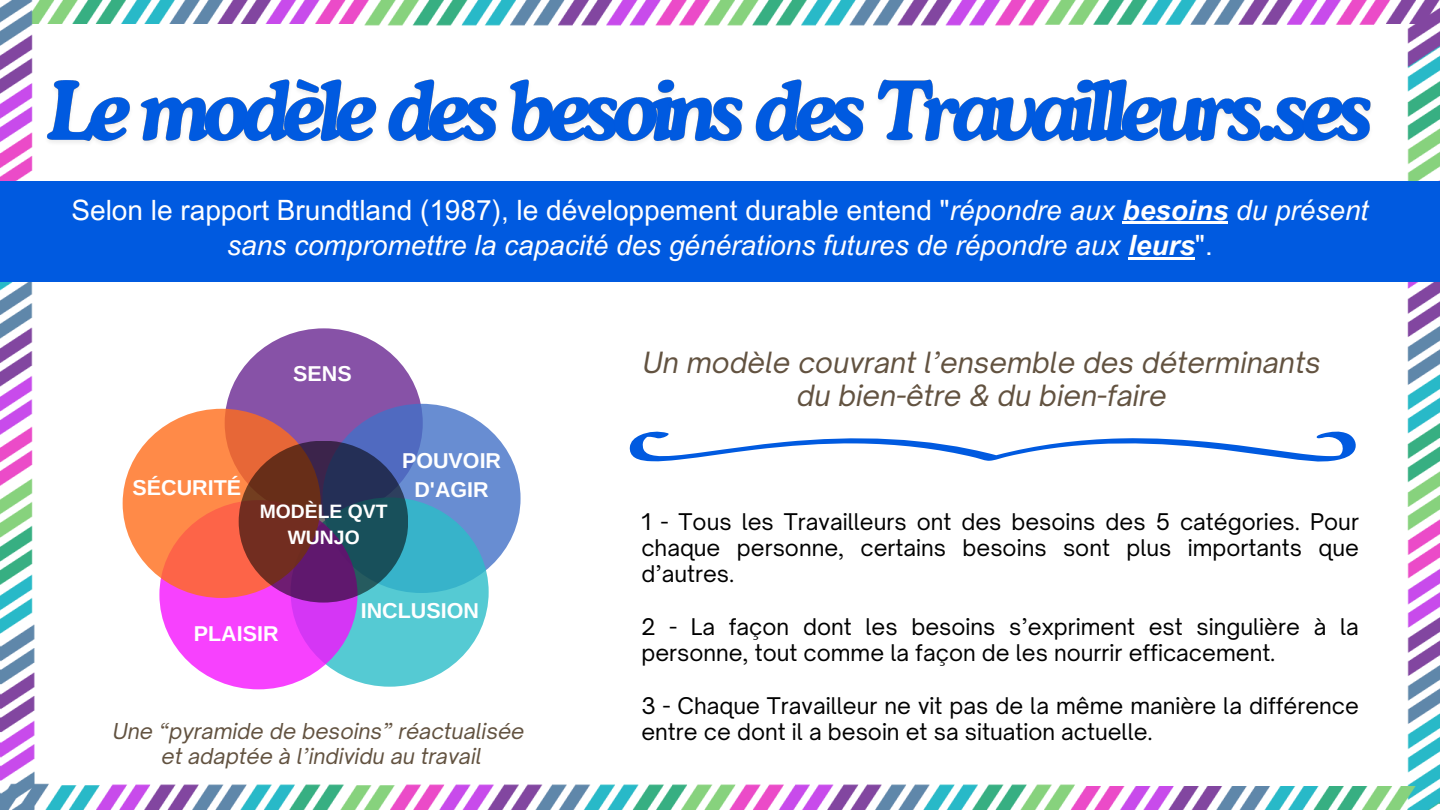
<style>
.page{position:relative;width:1440px;height:810px;background:#fff}
.page>*{position:absolute;margin:0;border:0;box-sizing:border-box;transform-origin:0 0}
.t1{font:italic 28px/35.2px "Arial MT Pro";color:#fff;text-align:center}
.t2{font:italic 28px/33px "Open Sauce One";color:#625240;text-align:center}
.t3{font:22px/26.2px "Open Sauce One";color:#000}
.t4{font:700 21.5px/29px "Arimo";color:#fff;text-align:center}
.t5{font:italic 21px "Open Sauce One";color:#625240}
.t6{font:700 19.4px/25.8px "Arimo";color:#fff;text-align:center}
.s1{font-style:normal}
.s2{font-weight:700}
</style>
<div class="page">
<img style="left:0;top:0;width:1440px;height:810px">
<img style="left:41px;top:62px;width:1337px;height:97px">
<div style="left:225px;top:328px;width:198px;height:190px;background:#8752a7;border-radius:50%"></div>
<svg style="left:322px;top:404px;width:199px;height:189px;background:#6284cd"></svg>
<svg style="left:291px;top:497px;width:198px;height:190px;background:#4bc2d0"></svg>
<svg style="left:159px;top:500px;width:199px;height:189px;background:#f03ffc"></svg>
<svg style="left:123px;top:409px;width:198px;height:189px;background:#fa7945"></svg>
<svg style="left:239px;top:441px;width:169px;height:162px;background:#493246"></svg>
<svg style="left:629px;top:431px;width:729px;height:33px"></svg>
<div style="left:0;top:182px;width:1440px;height:100px;background:#005ae0"></div>
<hr style="left:1123px;top:222px;width:105px;height:2px;background:#fff">
<hr style="left:1128px;top:257px;width:67px;height:2px;background:#fff">
<p class="t1" style="left:72px;top:196px;width:1298px"><span class="s1">Selon le rapport Brundtland (1987), le développement durable entend "</span>répondre aux <span class="s2">besoins</span> du présent sans compromettre la capacité des générations futures de répondre aux <span class="s2">leurs</span><span class="s1">".</span></p>
<p class="t4" style="left:293px;top:359px;width:60px">SENS</p>
<p class="t4" style="left:133px;top:473px;width:110px">SÉCURITÉ</p>
<p class="t6" style="left:260px;top:498px;width:129px">MODÈLE QVT<br>WUNJO</p>
<p class="t4" style="left:402px;top:446px;width:101px">POUVOIR<br>D'AGIR</p>
<p class="t4" style="left:361px;top:596px;width:120px">INCLUSION</p>
<p class="t4" style="left:194px;top:619px;width:86px">PLAISIR</p>
<p class="t5" style="left:113px;top:718px;width:413px">Une “pyramide de besoins” réactualisée</p>
<p class="t5" style="left:162px;top:743px;width:322px">et adaptée à l’individu au travail</p>
<h2 class="t2" style="left:643px;top:346px;width:679px">Un modèle couvrant l’ensemble des déterminants du bien-être &amp; du bien-faire</h2>
<h2 class="t3" style="left:641px;top:508px;width:719px;text-align:justify">1 - Tous les Travailleurs ont des besoins des 5 catégories. Pour chaque personne, certains besoins sont plus importants que d’autres.</h2>
<p class="t3" style="left:641px;top:613px;width:719px">2 - La façon dont les besoins s’expriment est singulière à la personne, tout comme la façon de les nourrir efficacement.</p>
<p class="t3" style="left:641px;top:692px;width:719px">3 - Chaque Travailleur ne vit pas de la même manière la différence entre ce dont il a besoin et sa situation actuelle.</p>
</div>
